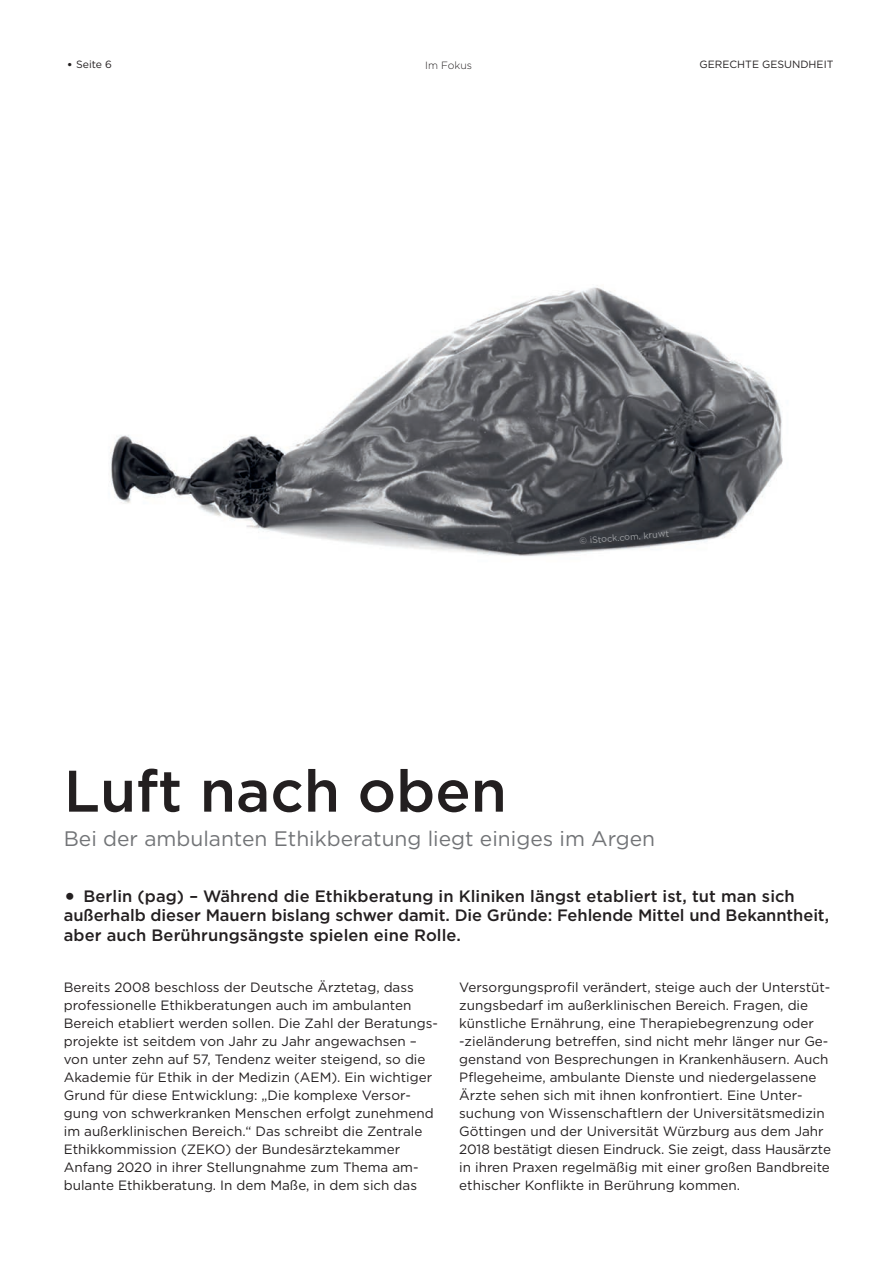
<style>
.page{position:relative;width:893px;height:1263px;background:#fff}
.page>*{position:absolute;margin:0;border:0;box-sizing:border-box;transform-origin:0 0}
.t1{font:500 58.5px "Gotham";color:#231f20}
.t2{font:21px "Gotham";color:#727477}
.t3{font:500 16.5px/19.8px "Gotham";letter-spacing:.005em;color:#231f20}
.t4{font:13.5px/18px "Gotham";color:#231f20}
.t5{font:10.5px "Gotham";color:#231f20}
.t6{font:300 10.5px "Gotham";color:#231f20}
.t7{font:9px "Gotham";color:#9d9fa2}
.s1{font-size:12.6px}
.s2{font-size:24.75px}
</style>
<div class="page">
<img style="left:110px;top:287px;width:673px;height:269px">
<p class="t5" style="left:67px;top:58px;width:47px"><span class="s1">•</span> Seite 6</p>
<p class="t6" style="left:425px;top:58px;width:48px">Im Fokus</p>
<p class="t5" style="left:700px;top:58px;width:135px">GERECHTE GESUNDHEIT</p>
<p class="t7" style="left:579px;top:535px;width:91px;rotate:-5deg">© iStock.com, kruwt</p>
<h1 class="t1" style="left:64px;top:753px;width:445px">Luft nach oben</h1>
<h2 class="t2" style="left:64px;top:825px;width:593px">Bei der ambulanten Ethikberatung liegt einiges im Argen</h2>
<p class="t3" style="left:64px;top:886px;width:767px"><span class="s2">•</span> Berlin (pag) – Während die Ethikberatung in Kliniken längst etabliert ist, tut man sich außerhalb dieser Mauern bislang schwer damit. Die Gründe: Fehlende Mittel und Bekanntheit, aber auch Berührungsängste spielen eine Rolle.</p>
<p class="t4" style="left:64px;top:977px;width:376px">Bereits 2008 beschloss der Deutsche Ärztetag, dass professionelle Ethikberatungen auch im ambulanten Bereich etabliert werden sollen. Die Zahl der Beratungs&shy;projekte ist seitdem von Jahr zu Jahr angewachsen – von unter zehn auf 57, Tendenz weiter steigend, so die Akademie für Ethik in der Medizin (AEM). Ein wichtiger Grund für diese Entwicklung: „Die komplexe Versor&shy;gung von schwerkranken Menschen erfolgt zunehmend im außerklinischen Bereich.“ Das schreibt die Zentrale Ethikkommission (ZEKO) der Bundesärztekammer Anfang 2020 in ihrer Stellungnahme zum Thema am&shy;bulante Ethikberatung. In dem Maße, in dem sich das</p>
<p class="t4" style="left:459px;top:977px;width:373px">Versorgungsprofil verändert, steige auch der Unterstüt&shy;zungsbedarf im außerklinischen Bereich. Fragen, die künstliche Ernährung, eine Therapiebegrenzung oder -zieländerung betreffen, sind nicht mehr länger nur Ge&shy;genstand von Besprechungen in Krankenhäusern. Auch Pflegeheime, ambulante Dienste und niedergelassene Ärzte sehen sich mit ihnen konfrontiert. Eine Unter&shy;suchung von Wissenschaftlern der Universitätsmedizin Göttingen und der Universität Würzburg aus dem Jahr 2018 bestätigt diesen Eindruck. Sie zeigt, dass Hausärzte in ihren Praxen regelmäßig mit einer großen Bandbreite ethischer Konflikte in Berührung kommen.</p>
</div>
